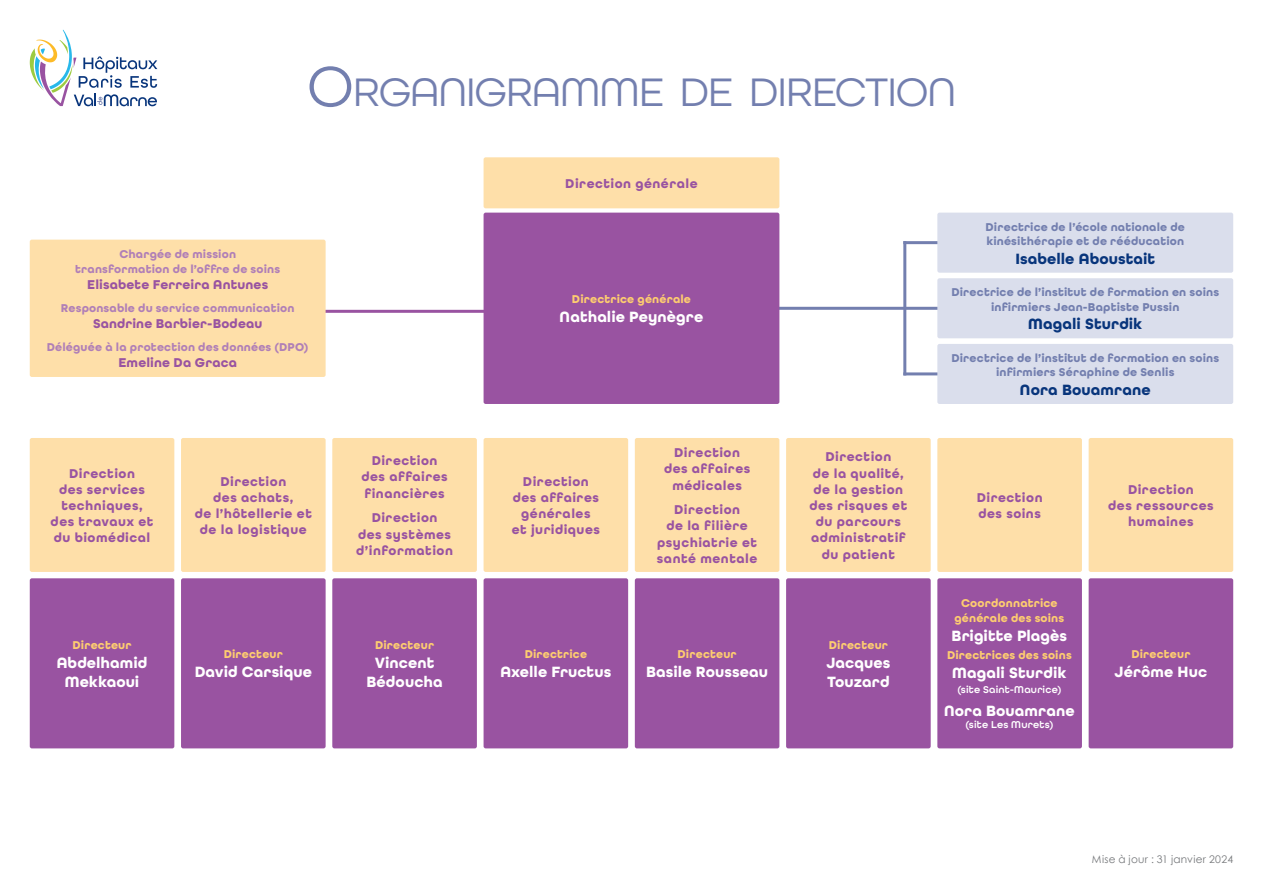
<style>
.page{position:relative;width:1263px;height:893px;background:#fff}
.page>*{position:absolute;margin:0;border:0;box-sizing:border-box;transform-origin:0 0}
.t1{font:42px "All Round Gothic";letter-spacing:-.01em;color:#737faf}
.t2{font:700 15.75px/18.9px "All Round Gothic";letter-spacing:.005em;color:#fff;text-align:center}
.t3{font:700 15.75px "All Round Gothic";letter-spacing:.005em;color:#08357c}
.t4{font:700 13.5px/16.2px "All Round Gothic";letter-spacing:.035em;color:#9953a1;text-align:center}
.t5{font:700 13.5px "All Round Gothic";letter-spacing:.01em;color:#9953a1}
.t6{font:700 12px/14.4px "All Round Gothic";letter-spacing:.015em;color:#737faf;text-align:center}
.t7{font:700 12px/14.4px "All Round Gothic";letter-spacing:.015em;color:#fecd70;text-align:center}
.t8{font:700 12px/14.4px "All Round Gothic";letter-spacing:.015em;color:#b07fb7;text-align:center}
.t9{font:600 10.5px "All Round Gothic";letter-spacing:.015em;color:#fff}
.t10{font:10.5px "Century Gothic";letter-spacing:.03em;color:#76787b}
.s1{font-size:60px}
</style>
<div class="page">
<hr style="left:767px;top:307px;width:179px;height:3px;background:#737faf">
<hr style="left:903px;top:241px;width:3px;height:134px;background:#737faf">
<hr style="left:903px;top:241px;width:43px;height:3px;background:#737faf">
<hr style="left:903px;top:372px;width:43px;height:3px;background:#737faf">
<div style="left:181px;top:578px;width:145px;height:170px;background:#9953a1;border-radius:2px"></div>
<div style="left:181px;top:438px;width:145px;height:134px;background:#fedfa9;border-radius:2px"></div>
<div style="left:30px;top:578px;width:144px;height:170px;background:#9953a1;border-radius:2px"></div>
<div style="left:30px;top:438px;width:144px;height:134px;background:#fedfa9;border-radius:2px"></div>
<div style="left:1089px;top:578px;width:144px;height:170px;background:#9953a1;border-radius:2px"></div>
<div style="left:1089px;top:438px;width:144px;height:134px;background:#fedfa9;border-radius:2px"></div>
<div style="left:937px;top:578px;width:145px;height:170px;background:#9953a1;border-radius:2px"></div>
<div style="left:937px;top:438px;width:145px;height:134px;background:#fedfa9;border-radius:2px"></div>
<div style="left:332px;top:578px;width:145px;height:170px;background:#9953a1;border-radius:2px"></div>
<div style="left:332px;top:438px;width:145px;height:134px;background:#fedfa9;border-radius:2px"></div>
<div style="left:635px;top:578px;width:144px;height:170px;background:#9953a1;border-radius:2px"></div>
<div style="left:635px;top:438px;width:144px;height:134px;background:#fedfa9;border-radius:2px"></div>
<div style="left:786px;top:578px;width:145px;height:170px;background:#9953a1;border-radius:2px"></div>
<div style="left:786px;top:438px;width:145px;height:134px;background:#fedfa9;border-radius:2px"></div>
<div style="left:484px;top:578px;width:144px;height:170px;background:#9953a1;border-radius:2px"></div>
<div style="left:484px;top:438px;width:144px;height:134px;background:#fedfa9;border-radius:2px"></div>
<div style="left:484px;top:157px;width:295px;height:51px;background:#fedfa9;border-radius:2px"></div>
<svg style="left:30px;top:30px;width:127px;height:76px"></svg>
<div style="left:484px;top:213px;width:295px;height:191px;background:#9953a1;border-radius:2px"></div>
<div style="left:937px;top:213px;width:296px;height:60px;background:#dadeec;border-radius:2px"></div>
<div style="left:937px;top:278px;width:296px;height:60px;background:#dadeec;border-radius:2px"></div>
<div style="left:937px;top:344px;width:296px;height:60px;background:#dadeec;border-radius:2px"></div>
<hr style="left:298px;top:310px;width:213px;height:3px;background:#9953a1">
<div style="left:30px;top:240px;width:296px;height:137px;background:#fedfa9;border-radius:2px"></div>
<h1 class="t1" style="left:307px;top:67px;width:649px"><span class="s1">O</span>RGANIGRAMME DE DIRECTION</h1>
<p class="t8" style="left:75px;top:247px;width:206px">Chargée de mission transformation de l’offre de soins</p>
<p class="t5" style="left:87px;top:276px;width:182px">Elisabete Ferreira Antunes</p>
<p class="t8" style="left:61px;top:301px;width:235px">Responsable du service communication</p>
<p class="t5" style="left:93px;top:316px;width:171px">Sandrine Barbier-Bodeau</p>
<p class="t8" style="left:47px;top:340px;width:263px">Déléguée à la protection des données (DPO)</p>
<p class="t5" style="left:118px;top:355px;width:120px">Emeline Da Graca</p>
<p class="t4" style="left:51px;top:465px;width:104px">Direction<br>des services techniques, des travaux et du biomédical</p>
<p class="t7" style="left:73px;top:638px;width:61px">Directeur</p>
<p class="t2" style="left:57px;top:653px;width:92px">Abdelhamid<br>Mekkaoui</p>
<p class="t4" style="left:195px;top:473px;width:119px">Direction<br>des achats,<br>de l’hôtellerie et de la logistique</p>
<p class="t7" style="left:224px;top:647px;width:61px">Directeur</p>
<p class="t2" style="left:195px;top:663px;width:119px">David Carsique</p>
<p class="t4" style="left:361px;top:453px;width:88px">Direction des affaires financières</p>
<p class="t4" style="left:356px;top:510px;width:98px">Direction<br>des systèmes d’information</p>
<p class="t7" style="left:375px;top:638px;width:61px">Directeur</p>
<p class="t2" style="left:366px;top:653px;width:78px">Vincent<br>Bédoucha</p>
<p class="t4" style="left:565px;top:175px;width:134px">Direction générale</p>
<p class="t7" style="left:572px;top:292px;width:121px">Directrice générale</p>
<p class="t2" style="left:560px;top:308px;width:145px">Nathalie Peynègre</p>
<p class="t4" style="left:512px;top:473px;width:90px">Direction des affaires générales<br>et juridiques</p>
<p class="t7" style="left:525px;top:647px;width:64px">Directrice</p>
<p class="t2" style="left:500px;top:663px;width:112px">Axelle Fructus</p>
<p class="t4" style="left:664px;top:445px;width:88px">Direction des affaires médicales</p>
<p class="t4" style="left:657px;top:502px;width:102px">Direction<br>de la filière psychiatrie et santé mentale</p>
<p class="t7" style="left:678px;top:647px;width:61px">Directeur</p>
<p class="t2" style="left:646px;top:663px;width:123px">Basile Rousseau</p>
<p class="t4" style="left:809px;top:449px;width:99px">Direction<br>de la qualité, de la gestion des risques et du parcours administratif du patient</p>
<p class="t7" style="left:829px;top:638px;width:61px">Directeur</p>
<p class="t2" style="left:826px;top:653px;width:65px;text-align:left">Jacques<br>Touzard</p>
<p class="t6" style="left:985px;top:219px;width:201px;text-align:left">Directrice de l’école nationale de kinésithérapie et de rééducation</p>
<p class="t3" style="left:1015px;top:249px;width:141px">Isabelle Aboustait</p>
<p class="t6" style="left:951px;top:285px;width:269px">Directrice de l’institut de formation en soins infirmiers Jean-Baptiste Pussin</p>
<p class="t3" style="left:1028px;top:315px;width:116px">Magali Sturdik</p>
<p class="t6" style="left:951px;top:351px;width:269px">Directrice de l’institut de formation en soins infirmiers Séraphine de Senlis</p>
<p class="t3" style="left:1020px;top:380px;width:132px">Nora Bouamrane</p>
<p class="t4" style="left:977px;top:489px;width:67px;text-align:left">Direction des soins</p>
<p class="t7" style="left:954px;top:596px;width:111px">Coordonnatrice générale des soins</p>
<p class="t2" style="left:951px;top:626px;width:117px">Brigitte Plagès</p>
<p class="t7" style="left:947px;top:648px;width:126px">Directrices des soins</p>
<p class="t2" style="left:952px;top:664px;width:116px">Magali Sturdik</p>
<p class="t9" style="left:957px;top:683px;width:105px">(site Saint-Maurice)</p>
<p class="t2" style="left:944px;top:701px;width:132px">Nora Bouamrane</p>
<p class="t9" style="left:965px;top:719px;width:89px">(site Les Murets)</p>
<p class="t4" style="left:1108px;top:481px;width:107px">Direction<br>des ressources humaines</p>
<p class="t7" style="left:1131px;top:647px;width:61px">Directeur</p>
<p class="t2" style="left:1114px;top:663px;width:94px">Jérôme Huc</p>
<p class="t10" style="left:1092px;top:852px;width:143px">Mise à jour : 31 janvier 2024</p>
</div>
